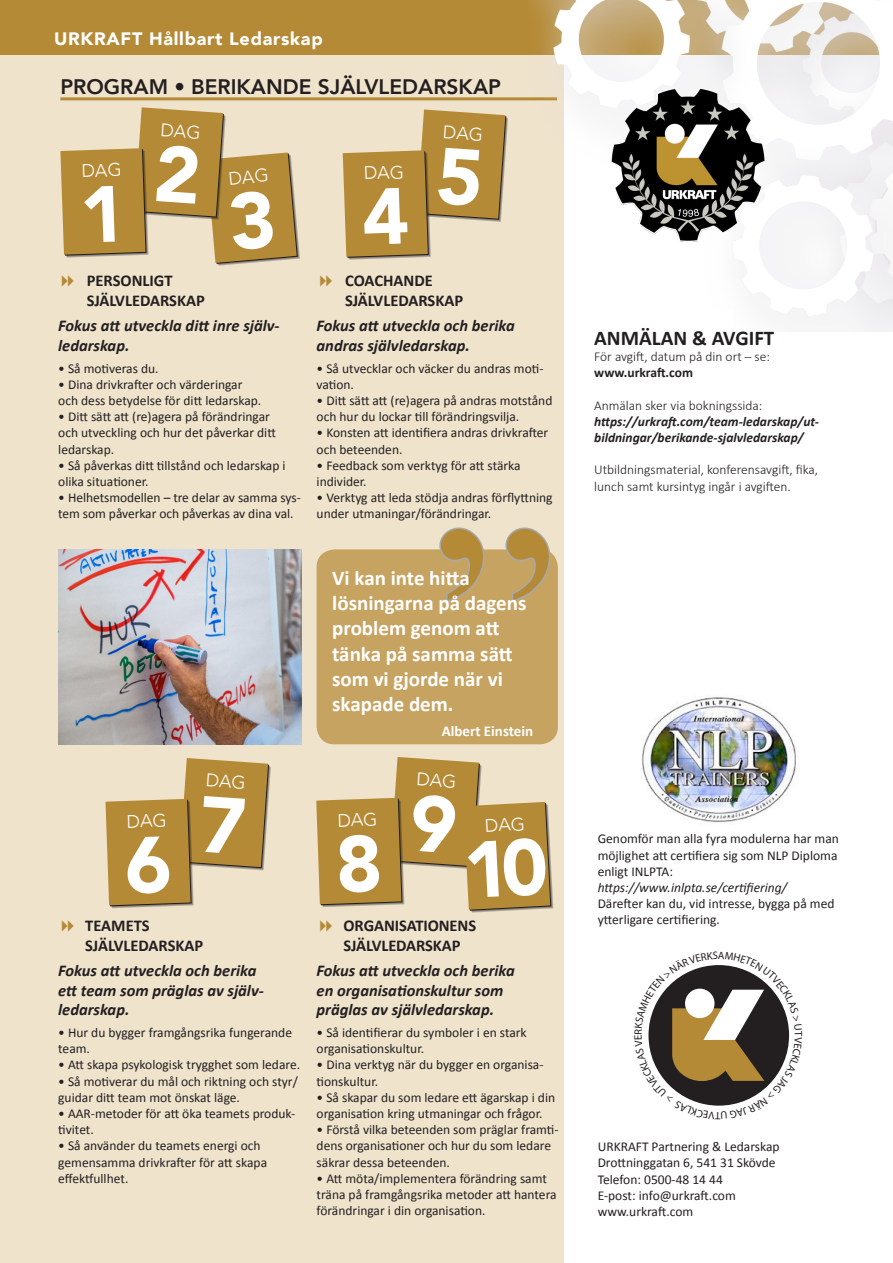
<style>
.page{position:relative;width:893px;height:1263px;background:#fff}
.page>*{position:absolute;margin:0;border:0;box-sizing:border-box;transform-origin:0 0}
.t1{font:282px "Times New Roman";color:#b58a36}
.t2{font:700 21px/25.2px "Calibri";color:#fff}
.t3{font:800 21px "Avenir";color:#231f20}
.t4{font:700 21px "Calibri";color:#231f20}
.t5{font:900 19.5px "Avenir";color:#231f20}
.t6{font:900 18px "Avenir";letter-spacing:.04em;color:#fff}
.t7{font:italic 700 16.5px/19.8px "Calibri";color:#231f20}
.t8{font:700 16.5px/19.8px "Calibri";letter-spacing:-.005em;color:#231f20}
.t9{font:700 15px "Calibri";color:#fff}
.t10{font:13.5px/16.2px "Calibri";color:#231f20}
.t11{font:300 13.5px/16.2px "Calibri";color:#231f20}
.t12{font:italic 700 13.5px/16.2px "Calibri";color:#231f20}
.t13{font:700 13.5px "Calibri";color:#231f20}
.t14{font:10.8px "Myriad Pro";color:#231f20}
.s1{font-style:italic}
</style>
<div class="page">
<div style="left:0;top:54px;width:563px;height:1209px;background:#efe3cc"></div>
<hr style="left:60px;top:97px;width:497px;height:3px;background:#b58a36">
<img style="left:58px;top:549px;width:244px;height:195px">
<div style="left:317px;top:549px;width:241px;height:195px;background:#c7a362;border-radius:18px"></div>
<svg style="left:438px;top:527px;width:114px;height:75px"></svg>
<div style="left:0;top:0;width:893px;height:54px;background:#b58a36"></div>
<img style="left:528px;top:0;width:365px;height:332px">
<img style="left:642px;top:697px;width:154px;height:126px">
<div style="left:588px;top:310px;width:144px;height:57px;background:#fff"></div>
<svg style="left:60px;top:107px;width:240px;height:159px"></svg>
<svg style="left:343px;top:109px;width:165px;height:151px"></svg>
<svg style="left:316px;top:757px;width:237px;height:155px"></svg>
<svg style="left:105px;top:758px;width:166px;height:150px"></svg>
<svg style="left:648px;top:965px;width:142px;height:141px"></svg>
<p class="t6" style="left:54px;top:23px;width:270px">URKRAFT Hållbart Ledarskap</p>
<p class="t3" style="left:60px;top:70px;width:442px">PROGRAM • BERIKANDE SJÄLVLEDARSKAP</p>
<p class="t8" style="left:87px;top:271px;width:120px">PERSONLIGT<br>SJÄLVLEDARSKAP</p>
<p class="t7" style="left:58px;top:316px;width:223px">Fokus att utveckla ditt inre själv&shy;ledarskap.</p>
<p class="t10" style="left:58px;top:360px;width:102px">• Så motiveras du.</p>
<p class="t10" style="left:58px;top:376px;width:205px">• Dina drivkrafter och värderingar och dess betydelse för ditt ledarskap.</p>
<p class="t10" style="left:58px;top:409px;width:219px">• Ditt sätt att (re)agera på förändringar och utveckling och hur det påverkar ditt ledarskap.</p>
<p class="t10" style="left:58px;top:457px;width:229px">• Så påverkas ditt tillstånd och ledarskap i olika situationer.</p>
<p class="t10" style="left:58px;top:490px;width:244px">• Helhetsmodellen – tre delar av samma sys&shy;tem som påverkar och påverkas av dina val.</p>
<p class="t8" style="left:345px;top:271px;width:120px">COACHANDE<br>SJÄLVLEDARSKAP</p>
<p class="t7" style="left:317px;top:316px;width:200px">Fokus att utveckla och berika andras självledarskap.</p>
<p class="t10" style="left:317px;top:360px;width:228px">• Så utvecklar och väcker du andras moti&shy;vation.</p>
<p class="t10" style="left:317px;top:392px;width:237px">• Ditt sätt att (re)agera på andras motstånd och hur du lockar till förändringsvilja.</p>
<p class="t10" style="left:317px;top:425px;width:233px">• Konsten att identifiera andras drivkrafter och beteenden.</p>
<p class="t10" style="left:317px;top:457px;width:206px">• Feedback som verktyg för att stärka individer.</p>
<p class="t10" style="left:317px;top:490px;width:238px">• Verktyg att leda stödja andras förflyttning under utmaningar/förändringar.</p>
<p class="t1" style="left:432px;top:436px;width:127px">”</p>
<p class="t2" style="left:332px;top:565px;width:196px">Vi kan inte hitta lösningarna på dagens problem genom att tänka på samma sätt som vi gjorde när vi skapade dem.</p>
<p class="t9" style="left:442px;top:722px;width:93px">Albert Einstein</p>
<p class="t5" style="left:598px;top:316px;width:106px">ANMÄLAN</p>
<p class="t10" style="left:598px;top:343px;width:227px">Anmälan sker direkt till URKRAFT via mail eller telefon.</p>
<p class="t5" style="left:598px;top:381px;width:133px">INVESTERING</p>
<p class="t10" style="left:598px;top:408px;width:240px">• Väljer du enbart modul 1 (Personligt själv&shy;ledarskap – 3 dagar) – 19 000 SEK/person</p>
<p class="t10" style="left:598px;top:456px;width:152px">dagar) – 39 000 SEK/person</p>
<p class="t10" style="left:598px;top:473px;width:221px">• Vill du välja till modul 2-4 efter att gått</p>
<p class="t4" style="left:594px;top:323px;width:182px">ANMÄLAN &amp; AVGIFT</p>
<p class="t11" style="left:594px;top:348px;width:177px">För avgift, datum på din ort – se:</p>
<p class="t13" style="left:594px;top:363px;width:100px">www.urkraft.com</p>
<p class="t11" style="left:594px;top:397px;width:170px">Anmälan sker via bokningssida:</p>
<p class="t12" style="left:594px;top:413px;width:226px">https://urkraft.com/team-ledarskap/ut&shy;bildningar/berikande-sjalvledarskap/</p>
<p class="t11" style="left:594px;top:462px;width:225px">Utbildningsmaterial, konferensavgift, fika, lunch samt kursintyg ingår i avgiften.</p>
<p class="t8" style="left:85px;top:915px;width:120px">TEAMETS<br>SJÄLVLEDARSKAP</p>
<p class="t7" style="left:58px;top:960px;width:207px">Fokus att utveckla och berika ett team som präglas av själv&shy;ledarskap.</p>
<p class="t10" style="left:58px;top:1024px;width:235px">• Hur du bygger framgångsrika fungerande team.</p>
<p class="t10" style="left:58px;top:1057px;width:243px">• Att skapa psykologisk trygghet som ledare.</p>
<p class="t10" style="left:58px;top:1073px;width:241px">• Så motiverar du mål och riktning och styr/ guidar ditt team mot önskat läge.</p>
<p class="t10" style="left:58px;top:1105px;width:239px">• AAR-metoder för att öka teamets produk&shy;tivitet.</p>
<p class="t10" style="left:58px;top:1138px;width:210px">• Så använder du teamets energi och gemensamma drivkrafter för att skapa effektfullhet.</p>
<p class="t8" style="left:344px;top:915px;width:134px">ORGANISATIONENS<br>SJÄLVLEDARSKAP</p>
<p class="t7" style="left:317px;top:960px;width:200px">Fokus att utveckla och berika en organisationskultur som präglas av självledarskap.</p>
<p class="t10" style="left:317px;top:1024px;width:212px">• Så identifierar du symboler i en stark organisationskultur.</p>
<p class="t10" style="left:317px;top:1057px;width:228px">• Dina verktyg när du bygger en organisa&shy;tionskultur.</p>
<p class="t10" style="left:317px;top:1089px;width:240px">• Så skapar du som ledare ett ägarskap i din organisation kring utmaningar och frågor.</p>
<p class="t10" style="left:317px;top:1122px;width:243px">• Förstå vilka beteenden som präglar framti&shy;dens organisationer och hur du som ledare säkrar dessa beteenden.</p>
<p class="t10" style="left:317px;top:1170px;width:241px">• Att möta/implementera förändring samt träna på framgångsrika metoder att hantera förändringar i din organisation.</p>
<p class="t10" style="left:598px;top:831px;width:243px">Genomför man alla fyra modulerna har man möjlighet att certifiera sig som NLP Diploma enligt INLPTA: <span class="s1">https://www.inlpta.se/certifiering/<br></span>Därefter kan du, vid intresse, bygga på med ytterligare certifiering.</p>
<p class="t14" style="left:720px;top:1122px;width:7px;rotate:-180deg">T</p>
<p class="t10" style="left:598px;top:1139px;width:183px">URKRAFT Partnering &amp; Ledarskap<br>Drottninggatan 6, 541 31 Skövde<br>Telefon: 0500-48 14 44<br>E-post: info@urkraft.com www.urkraft.com</p>
</div>
